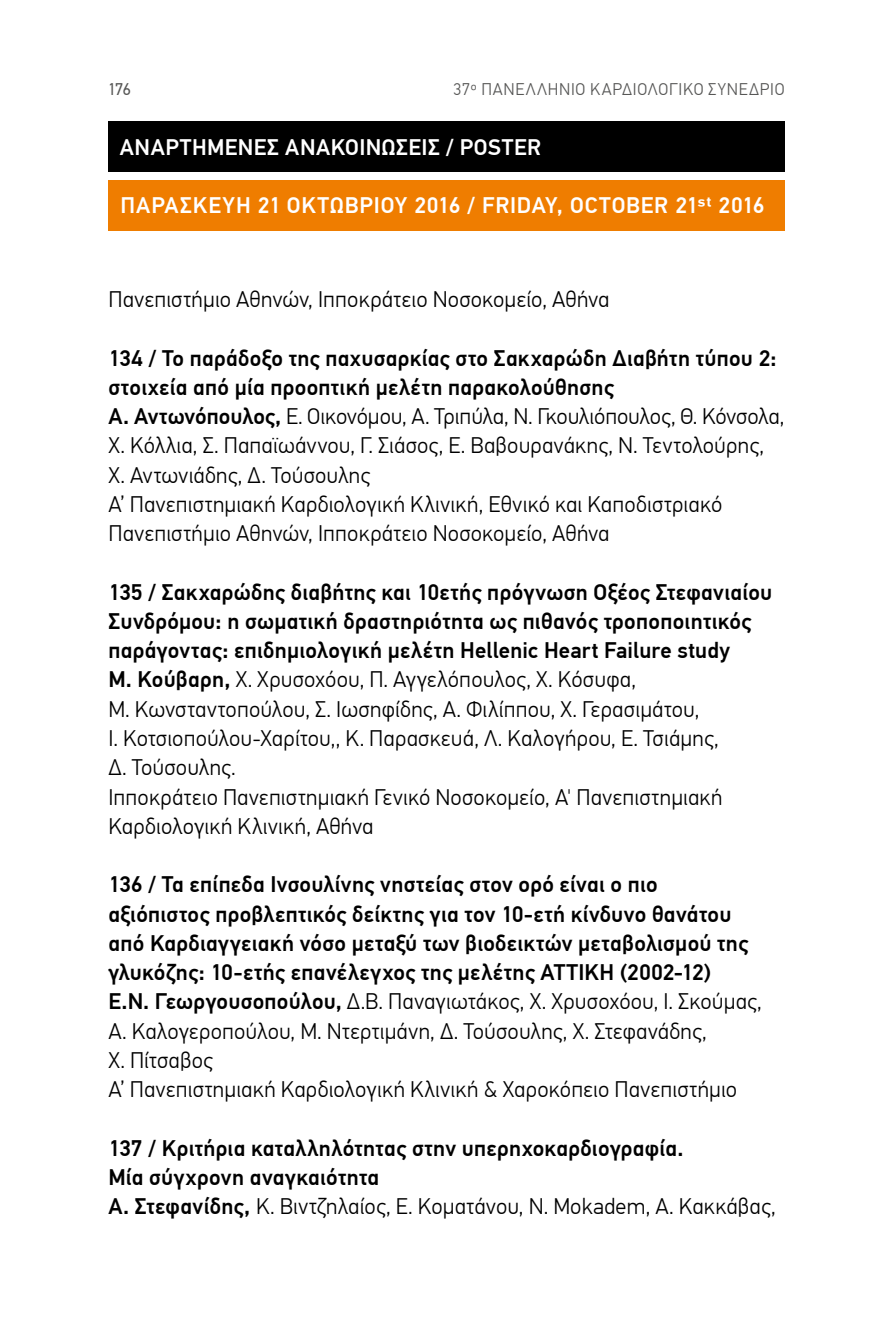
<style>
.page{position:relative;width:893px;height:1340px;background:#fff}
.page>*{position:absolute;margin:0;border:0;box-sizing:border-box;transform-origin:0 0}
.t1{font:300 22.5px/29.2px "PF Din Text Pro";letter-spacing:.005em;color:#000}
.t2{font:500 22.5px/29.2px "PF Din Text Pro";letter-spacing:.01em;color:#000}
.t3{font:500 22.5px "PF Din Text Pro";letter-spacing:.025em;color:#fff}
.t4{font:300 16.88px "PF Din Text Pro";letter-spacing:.045em;color:#575756}
.t5{font:16.88px "PF Din Text Pro";color:#575756}
.s1{font-weight:500}
</style>
<div class="page">
<div style="left:108px;top:122px;width:676px;height:50px;background:#000"></div>
<div style="left:108px;top:180px;width:676px;height:51px;background:#ef7d00"></div>
<p class="t5" style="left:108px;top:79px;width:24px">176</p>
<p class="t4" style="left:453px;top:79px;width:333px">37o ΠΑΝΕΛΛΗΝΙΟ ΚΑΡΔΙΟΛΟΓΙΚΟ ΣΥΝΕΔΡΙΟ</p>
<p class="t3" style="left:120px;top:133px;width:423px">ΑΝΑΡΤΗΜΕΝΕΣ ΑΝΑΚΟΙΝΩΣΕΙΣ / POSTER</p>
<p class="t3" style="left:120px;top:192px;width:646px">ΠΑΡΑΣΚΕΥΗ 21 ΟΚΤΩΒΡΙΟΥ 2016 / FRIDAY, OCTOBER 21st 2016</p>
<p class="t1" style="left:108px;top:285px;width:503px">Πανεπιστήμιο Αθηνών, Ιπποκράτειο Νοσοκομείο, Αθήνα</p>
<p class="t2" style="left:108px;top:343px;width:670px">134 / Το παράδοξο της παχυσαρκίας στο Σακχαρώδη Διαβήτη τύπου 2: στοιχεία από μία προοπτική μελέτη παρακολούθησης</p>
<p class="t1" style="left:108px;top:402px;width:678px"><span class="s1">Α. Αντωνόπουλος,</span> Ε. Οικονόμου, Α. Τριπύλα, Ν. Γκουλιόπουλος, Θ. Κόνσολα,<br>X. Κόλλια, Σ. Παπαϊωάννου, Γ. Σιάσος, Ε. Βαβουρανάκης, Ν. Τεντολούρης,<br>Χ. Αντωνιάδης, Δ. Τούσουλης</p>
<p class="t1" style="left:108px;top:490px;width:615px">Α’ Πανεπιστημιακή Καρδιολογική Κλινική, Εθνικό και Καποδιστριακό<br>Πανεπιστήμιο Αθηνών, Ιπποκράτειο Νοσοκομείο, Αθήνα</p>
<p class="t2" style="left:108px;top:577px;width:665px">135 / Σακχαρώδης διαβήτης και 10ετής πρόγνωση Οξέος Στεφανιαίου<br>Συνδρόμου: η σωματική δραστηριότητα ως πιθανός τροποποιητικός παράγοντας: επιδημιολογική μελέτη Hellenic Heart Failure study</p>
<p class="t1" style="left:108px;top:665px;width:612px"><span class="s1">Μ. Κούβαρη,</span> Χ. Χρυσοχόου, Π. Αγγελόπουλος, Χ. Κόσυφα,<br>Μ. Κωνσταντοπούλου, Σ. Ιωσηφίδης, Α. Φιλίππου, Χ. Γερασιμάτου,<br>Ι. Κοτσιοπούλου-Χαρίτου,, Κ. Παρασκευά, Λ. Καλογήρου, Ε. Τσιάμης, Δ. Τούσουλης.</p>
<p class="t1" style="left:108px;top:782px;width:616px">Ιπποκράτειο Πανεπιστημιακή Γενικό Νοσοκομείο, Α' Πανεπιστημιακή<br>Καρδιολογική Κλινική, Αθήνα</p>
<p class="t2" style="left:108px;top:870px;width:641px">136 / Τα επίπεδα Ινσουλίνης νηστείας στον ορό είναι ο πιο αξιόπιστος προβλεπτικός δείκτης για τον 10-ετή κίνδυνο θανάτου από Καρδιαγγειακή νόσο μεταξύ των βιοδεικτών μεταβολισμού της γλυκόζης: 10-ετής επανέλεγχος της μελέτης ΑΤΤΙΚΗ (2002-12)</p>
<p class="t1" style="left:108px;top:987px;width:655px"><span class="s1">E.N. Γεωργουσοπούλου,</span> Δ.Β. Παναγιωτάκος, Χ. Χρυσοχόου, Ι. Σκούμας,<br>Α. Καλογεροπούλου, Μ. Ντερτιμάνη, Δ. Τούσουλης, Χ. Στεφανάδης,<br>Χ. Πίτσαβος</p>
<p class="t1" style="left:108px;top:1075px;width:630px">Α’ Πανεπιστημιακή Καρδιολογική Κλινική &amp; Χαροκόπειο Πανεπιστήμιο</p>
<p class="t2" style="left:108px;top:1133px;width:577px">137 / Κριτήρια καταλληλότητας στην υπερηχοκαρδιογραφία.<br>Μία σύγχρονη αναγκαιότητα</p>
<p class="t1" style="left:108px;top:1192px;width:669px"><span class="s1">Α. Στεφανίδης,</span> Κ. Βιντζηλαίος, Ε. Κοματάνου, N. Mokadem, Α. Κακκάβας,</p>
</div>
